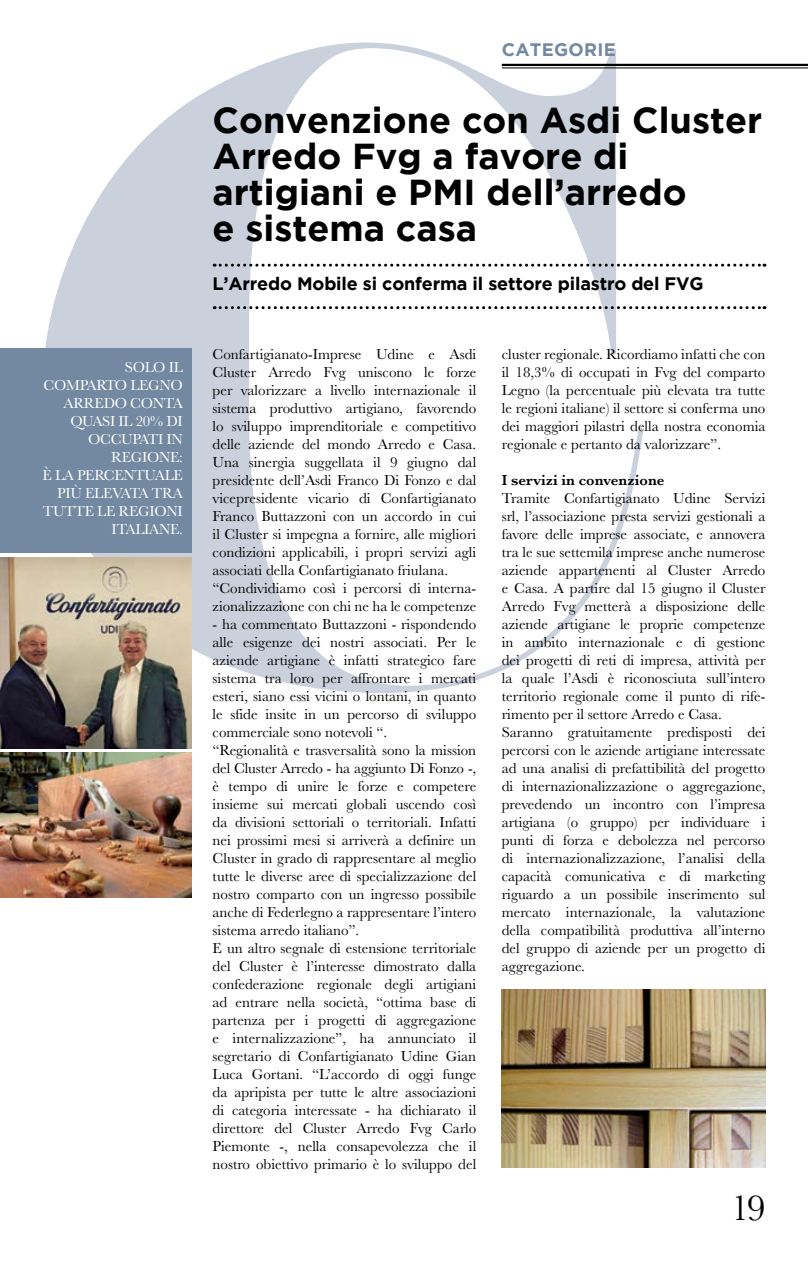
<style>
.page{position:relative;width:808px;height:1263px;background:#fff}
.page>*{position:absolute;margin:0;border:0;box-sizing:border-box;transform-origin:0 0}
.t1{font:37.5px "Baskerville";color:#000}
.t2{font:700 36px/36px "Gotham";color:#000}
.t3{font:700 18px "Gotham";letter-spacing:-.01em;color:#000}
.t4{font:700 18px "Gotham";letter-spacing:.015em;color:#7289a1}
.t5{font:15px/18px "Baskerville";color:#000}
.t6{font:15px/18px "Baskerville";letter-spacing:-.02em;color:#fff;text-align:right}
.t7{font:600 15px "Baskerville";color:#000}
</style>
<div class="page">
<svg style="left:43px;top:43px;width:601px;height:650px"></svg>
<hr style="left:502px;top:64px;width:306px;height:2px;background:#000">
<hr style="left:502px;top:68px;width:306px;height:1px;background:#000">
<div style="left:0;top:349px;width:191px;height:204px;background:#7289a1"></div>
<svg style="left:214px;top:264px;width:551px;height:3px"></svg>
<svg style="left:214px;top:306px;width:551px;height:3px"></svg>
<img style="left:0;top:557px;width:191px;height:191px">
<img style="left:0;top:753px;width:191px;height:144px">
<img style="left:502px;top:989px;width:263px;height:179px">
<p class="t6" style="left:43px;top:358px;width:142px">SOLO IL<br>COMPARTO LEGNO<br>ARREDO CONTA<br>QUASI IL 20% DI<br>OCCUPATI IN<br>REGIONE:<br>È LA PERCENTUALE<br>PIÙ ELEVATA TRA<br>TUTTE LE REGIONI<br>ITALIANE.</p>
<p class="t4" style="left:502px;top:39px;width:115px">CATEGORIE</p>
<h2 class="t2" style="left:213px;top:101px;width:551px">Convenzione con Asdi Cluster<br>Arredo Fvg a favore di artigiani e PMI dell’arredo<br>e sistema casa</h2>
<p class="t3" style="left:213px;top:273px;width:493px">L’Arredo Mobile si conferma il settore pilastro del FVG</p>
<p class="t5" style="left:213px;top:345px;width:265px">Confartigianato-Imprese Udine e Asdi Cluster Arredo Fvg uniscono le forze per valorizzare a livello internazionale il sistema produttivo artigiano, favorendo lo sviluppo imprenditoriale e competitivo delle aziende del mondo Arredo e Casa.<br>Una sinergia suggellata il 9 giugno dal presidente dell’Asdi Franco Di Fonzo e dal vicepresidente vicario di Confartigianato Franco Buttazzoni con un accordo in cui il Cluster si impegna a fornire, alle migliori condizioni applicabili, i propri servizi agli associati della Confartigianato friulana. “Condividiamo così i percorsi di interna&shy;zionalizzazione con chi ne ha le competenze</p>
<p class="t5" style="left:213px;top:615px;width:265px">- ha commentato Buttazzoni - rispondendo alle esigenze dei nostri associati. Per le aziende artigiane è infatti strategico fare sistema tra loro per affrontare i mercati esteri, siano essi vicini o lontani, in quanto le sfide insite in un percorso di sviluppo commerciale sono notevoli “.<br>“Regionalità e trasversalità sono la mission del Cluster Arredo - ha aggiunto Di Fonzo -, è tempo di unire le forze e competere insieme sui mercati globali uscendo così da divisioni settoriali o territoriali. Infatti nei prossimi mesi si arriverà a definire un Cluster in grado di rappresentare al meglio tutte le diverse aree di specializzazione del nostro comparto con un ingresso possibile anche di Federlegno a rappresentare l’intero sistema arredo italiano”.<br>E un altro segnale di estensione territoriale del Cluster è l’interesse dimostrato dalla confederazione regionale degli artigiani ad entrare nella società, “ottima base di partenza per i progetti di aggregazione e internalizzazione”, ha annunciato il segretario di Confartigianato Udine Gian Luca Gortani. “L’accordo di oggi funge da apripista per tutte le altre associazioni di categoria interessate - ha dichiarato il direttore del Cluster Arredo Fvg Carlo Piemonte -, nella consapevolezza che il nostro obiettivo primario è lo sviluppo del</p>
<p class="t5" style="left:502px;top:345px;width:265px;text-align:justify">cluster regionale. Ricordiamo infatti che con il 18,3% di occupati in Fvg del comparto Legno (la percentuale più elevata tra tutte le regioni italiane) il settore si conferma uno dei maggiori pilastri della nostra economia regionale e pertanto da valorizzare”.</p>
<p class="t7" style="left:502px;top:469px;width:164px">I servizi in convenzione</p>
<p class="t5" style="left:502px;top:489px;width:265px">Tramite Confartigianato Udine Servizi srl, l’associazione presta servizi gestionali a favore delle imprese associate, e annovera tra le sue settemila imprese anche numerose aziende appartenenti al Cluster Arredo e Casa. A partire dal 15 giugno il Cluster Arredo Fvg metterà a disposizione delle aziende artigiane le proprie competenze in ambito internazionale e di gestione dei progetti di reti di impresa, attività per la quale l’Asdi è riconosciuta sull’intero territorio regionale come il punto di rife&shy;rimento per il settore Arredo e Casa.<br>Saranno gratuitamente predisposti dei percorsi con le aziende artigiane interessate ad una analisi di prefattibilità del progetto di internazionalizzazione o aggregazione, prevedendo un incontro con l’impresa artigiana (o gruppo) per individuare i punti di forza e debolezza nel percorso di internazionalizzazione, l’analisi della capacità comunicativa e di marketing riguardo a un possibile inserimento sul mercato internazionale, la valutazione della compatibilità produttiva all’interno del gruppo di aziende per un progetto di aggregazione.</p>
<h1 class="t1" style="left:731px;top:1184px;width:36px">19</h1>
</div>
